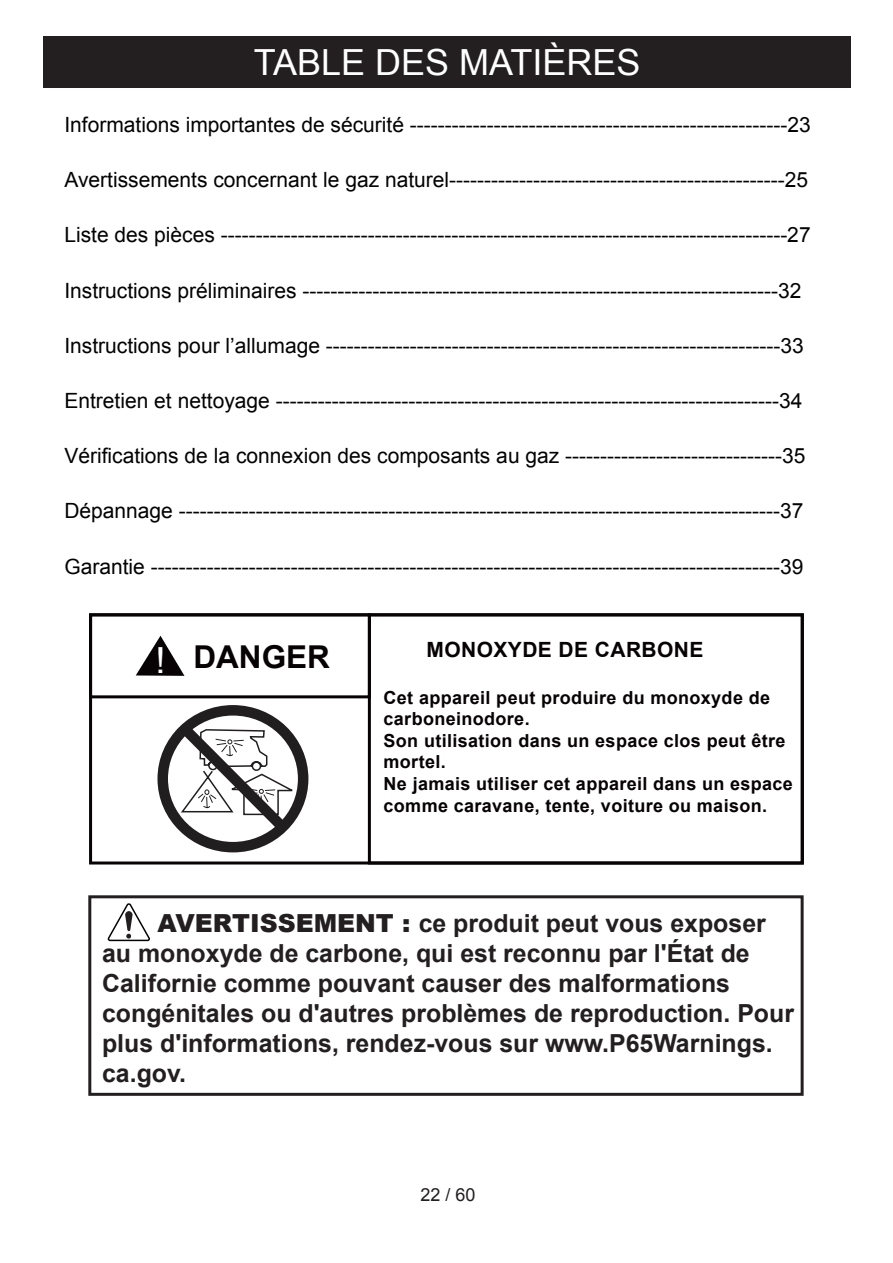
<style>
.page{position:relative;width:893px;height:1263px;background:#fff}
.page>*{position:absolute;margin:0;border:0;box-sizing:border-box;transform-origin:0 0}
.t1{font:36px "Arial";color:#fff}
.t2{font:700 31.5px "Arial";color:#070304}
.t3{font:700 24.9px/30px "Arial";color:#231f20}
.t4{font:21px "Arial";color:#030303}
.t5{font:700 21px "Arial";letter-spacing:.02em;color:#070304}
.t6{font:700 18px/21.6px "Arial";letter-spacing:.02em;color:#070304}
.t7{font:18px "Arial";color:#231f20}
.s1{font-weight:400;font-size:36px;color:#fff}
.s2{font-weight:900}
</style>
<div class="page">
<div style="left:43px;top:37px;width:808px;height:51px;background:#231f20"></div>
<div style="left:88px;top:895px;width:716px;height:201px;border:3px solid #231f20"></div>
<svg style="left:107px;top:903px;width:43px;height:39px"></svg>
<div style="left:89px;top:613px;width:715px;height:251px;background:#fff;border:3px solid #070304"></div>
<svg style="left:136px;top:636px;width:48px;height:40px"></svg>
<div style="left:157px;top:705px;width:151px;height:147px;border:10px solid #211e20;border-radius:50%"></div>
<svg style="left:170px;top:714px;width:128px;height:128px"></svg>
<div style="left:368px;top:613px;width:436px;height:251px;border:3px solid #070304"></div>
<div style="left:89px;top:613px;width:282px;height:85px;border:3px solid #070304"></div>
<h1 class="t1" style="left:254px;top:39px;width:388px">TABLE DES MATIÈRES</h1>
<p class="t4" style="left:64px;top:111px;width:748px">Informations importantes de sécurité ------------------------------------------------------23</p>
<p class="t4" style="left:64px;top:166px;width:745px">Avertissements concernant le gaz naturel------------------------------------------------25</p>
<p class="t4" style="left:64px;top:221px;width:748px">Liste des pièces ---------------------------------------------------------------------------------27</p>
<p class="t4" style="left:64px;top:276px;width:738px">Instructions préliminaires --------------------------------------------------------------------32</p>
<p class="t4" style="left:64px;top:332px;width:741px">Instructions pour l’allumage -----------------------------------------------------------------33</p>
<p class="t4" style="left:64px;top:387px;width:740px">Entretien et nettoyage ------------------------------------------------------------------------34</p>
<p class="t4" style="left:64px;top:442px;width:742px">Vérifications de la connexion des composants au gaz -------------------------------35</p>
<p class="t4" style="left:64px;top:497px;width:741px">Dépannage --------------------------------------------------------------------------------------37</p>
<p class="t4" style="left:64px;top:552px;width:741px">Garantie ------------------------------------------------------------------------------------------39</p>
<h2 class="t2" style="left:156px;top:636px;width:176px"><span class="s1">!</span> DANGER</h2>
<p class="t5" style="left:426px;top:636px;width:279px">MONOXYDE DE CARBONE</p>
<p class="t6" style="left:384px;top:687px;width:411px">Cet appareil peut produire du monoxyde de carboneinodore.<br>Son utilisation dans un espace clos peut être mortel.<br>Ne jamais utiliser cet appareil dans un espace comme caravane, tente, voiture ou maison.</p>
<p class="t3" style="left:102px;top:909px;width:693px;text-indent:56px"><span class="s2">AVERTISSEMENT :</span> ce produit peut vous exposer au monoxyde de carbone, qui est reconnu par l'État de Californie comme pouvant causer des malformations congénitales ou d'autres problèmes de reproduction. Pour plus d'informations, rendez-vous sur www.P65Warnings. ca.gov.</p>
<p class="t7" style="left:420px;top:1183px;width:57px">22 / 60</p>
</div>
